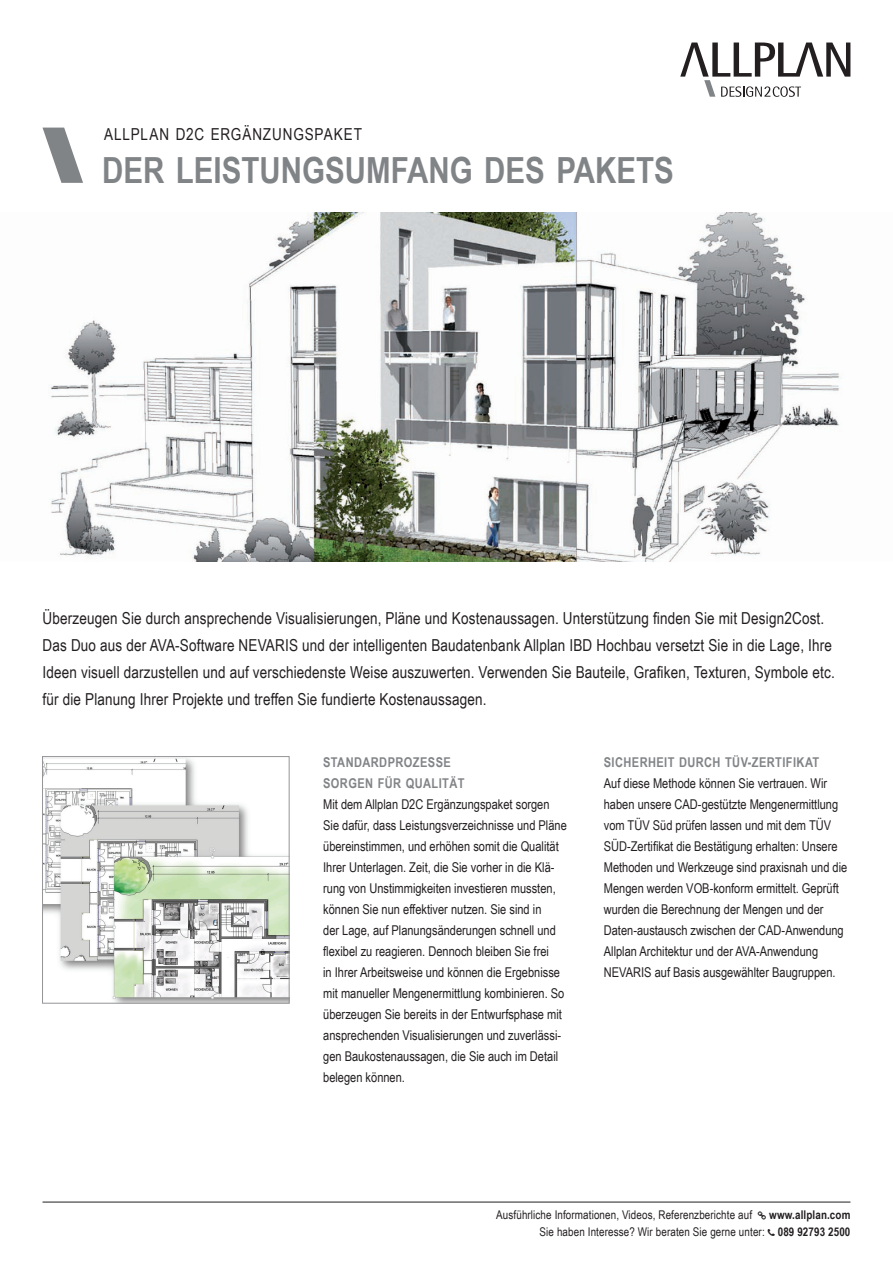
<style>
.page{position:relative;width:893px;height:1263px;background:#fff}
.page>*{position:absolute;margin:0;border:0;box-sizing:border-box;transform-origin:0 0}
.t1{font:700 36px "Arial Narrow";color:#818487}
.t2{font:16.5px/27px "Arial Narrow";letter-spacing:.01em;color:#231f20}
.t3{font:16.5px "Arial Narrow";letter-spacing:.05em;color:#231f20}
.t4{font:13.5px/21px "Arial Narrow";color:#231f20}
.t5{font:700 13.5px/21px "Arial Narrow";letter-spacing:.03em;color:#818487}
.t6{font:12px/16.5px "Arial Narrow";letter-spacing:.01em;color:#231f20;text-align:right}
.s1{font-weight:700}
</style>
<div class="page">
<svg style="left:680px;top:43px;width:170px;height:54px"></svg>
<hr style="left:43px;top:1202px;width:807px;height:1px;background:#231f20">
<svg style="left:43px;top:128px;width:40px;height:55px"></svg>
<img style="left:50px;top:213px;width:791px;height:348px">
<img style="left:44px;top:758px;width:244px;height:243px">
<div style="left:42px;top:756px;width:248px;height:247px;border:1px solid #939598"></div>
<p class="t3" style="left:104px;top:122px;width:259px">ALLPLAN D2C ERGÄNZUNGSPAKET</p>
<h1 class="t1" style="left:102px;top:143px;width:573px">DER LEISTUNGSUMFANG DES PAKETS</h1>
<p class="t2" style="left:43px;top:604px;width:794px">Überzeugen Sie durch ansprechende Visualisierungen, Pläne und Kostenaussagen. Unterstützung finden Sie mit Design2Cost.<br>Das Duo aus der AVA-Software NEVARIS und der intelligenten Baudatenbank Allplan IBD Hochbau versetzt Sie in die Lage, Ihre Ideen visuell darzustellen und auf verschiedenste Weise auszuwerten. Verwenden Sie Bauteile, Grafiken, Texturen, Symbole etc. für die Planung Ihrer Projekte und treffen Sie fundierte Kostenaussagen.</p>
<p class="t5" style="left:323px;top:751px;width:143px">STANDARDPROZESSE<br>SORGEN FÜR QUALITÄT</p>
<p class="t4" style="left:323px;top:793px;width:245px">Mit dem Allplan D2C Ergänzungspaket sorgen Sie dafür, dass Leistungsverzeichnisse und Pläne übereinstimmen, und erhöhen somit die Qualität Ihrer Unterlagen. Zeit, die Sie vorher in die Klä&shy;rung von Unstimmigkeiten investieren mussten, können Sie nun effektiver nutzen. Sie sind in<br>der Lage, auf Planungsänderungen schnell und flexibel zu reagieren. Dennoch bleiben Sie frei<br>in Ihrer Arbeitsweise und können die Ergebnisse mit manueller Mengenermittlung kombinieren. So überzeugen Sie bereits in der Entwurfsphase mit ansprechenden Visualisierungen und zuverlässi&shy;gen Baukostenaussagen, die Sie auch im Detail belegen können.</p>
<p class="t5" style="left:604px;top:751px;width:217px">SICHERHEIT DURCH TÜV-ZERTIFIKAT</p>
<p class="t4" style="left:604px;top:772px;width:245px">Auf diese Methode können Sie vertrauen. Wir haben unsere CAD-gestützte Mengenermittlung vom TÜV Süd prüfen lassen und mit dem TÜV SÜD-Zertifikat die Bestätigung erhalten: Unsere Methoden und Werkzeuge sind praxisnah und die Mengen werden VOB-konform ermittelt. Geprüft wurden die Berechnung der Mengen und der Daten-austausch zwischen der CAD-Anwendung Allplan Architektur und der AVA-Anwendung NEVARIS auf Basis ausgewählter Baugruppen.</p>
<p class="t6" style="left:496px;top:1206px;width:257px">Ausführliche Informationen, Videos, Referenzberichte auf</p>
<p class="t6" style="left:540px;top:1206px;width:312px"><span class="s1">www.allplan.com<br></span>Sie haben Interesse? Wir beraten Sie gerne unter: <span class="s1">089 92793 2500</span></p>
</div>
